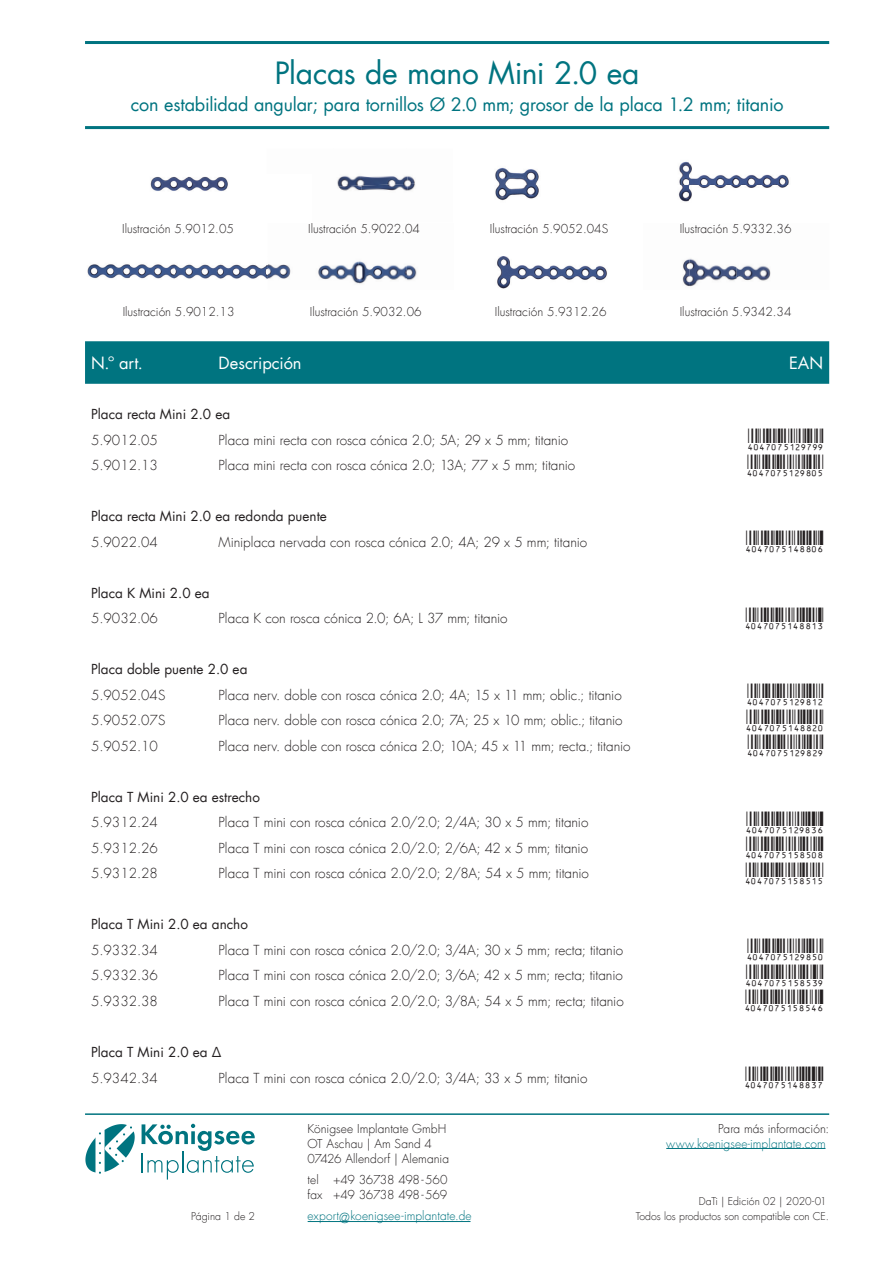
<style>
.page{position:relative;width:893px;height:1263px;background:#fff}
.page>*{position:absolute;margin:0;border:0;box-sizing:border-box;transform-origin:0 0}
.t1{font:30px "Futura Com";letter-spacing:-.01em;color:#007480}
.t2{font:18px "Futura Com";letter-spacing:-.01em;color:#007480}
.t3{font:16.5px "Futura Com";color:#fff}
.t4{font:300 13.5px "Futura Com";color:#231f20}
.t5{font:13.5px "Futura Com";color:#231f20}
.t6{font:300 12px/15px "Futura Com";color:#231f20}
.t7{font:300 12px "Futura Com";letter-spacing:.01em;color:#007480}
.t8{font:300 12px/15px "Futura Com";letter-spacing:-.02em;color:#231f20}
.t9{font:300 10.5px "Futura Com";color:#231f20}
.s1{font-size:13.5px}
</style>
<div class="page">
<hr style="left:85px;top:41px;width:744px;height:3px;background:#007480">
<hr style="left:85px;top:126px;width:744px;height:3px;background:#007480">
<hr style="left:85px;top:1113px;width:744px;height:2px;background:#007480">
<hr style="left:666px;top:1148px;width:159px;height:1px;background:#007480">
<hr style="left:141px;top:1152px;width:2px;height:20px;background:#007480">
<svg style="left:142px;top:1124px;width:113px;height:55px"></svg>
<svg style="left:85px;top:1124px;width:50px;height:50px"></svg>
<hr style="left:308px;top:1221px;width:162px;height:1px;background:#007480">
<div style="left:85px;top:341px;width:744px;height:43px;background:#007480"></div>
<img style="left:87px;top:264px;width:181px;height:15px">
<img style="left:268px;top:261px;width:149px;height:23px">
<img style="left:497px;top:256px;width:274px;height:33px">
<img style="left:495px;top:161px;width:294px;height:41px">
<img style="left:150px;top:176px;width:78px;height:15px">
<img style="left:337px;top:175px;width:69px;height:11px">
<img style="left:406px;top:176px;width:9px;height:6px">
<img style="left:338px;top:186px;width:23px;height:5px">
<img style="left:361px;top:184px;width:47px;height:7px">
<img style="left:408px;top:182px;width:8px;height:9px">
<h1 class="t1" style="left:275px;top:52px;width:366px">Placas de mano Mini 2.0 ea</h1>
<h2 class="t2" style="left:131px;top:92px;width:654px">con estabilidad angular; para tornillos Ø 2.0 mm; grosor de la placa 1.2 mm; titanio</h2>
<p class="t6" style="left:122px;top:221px;width:113px">Ilustración 5.9012.05</p>
<p class="t6" style="left:308px;top:221px;width:113px">Ilustración 5.9022.04</p>
<p class="t6" style="left:490px;top:221px;width:120px">Ilustración 5.9052.04S</p>
<p class="t6" style="left:680px;top:221px;width:113px">Ilustración 5.9332.36</p>
<p class="t6" style="left:123px;top:305px;width:113px">Ilustración 5.9012.13</p>
<p class="t6" style="left:310px;top:305px;width:113px">Ilustración 5.9032.06</p>
<p class="t6" style="left:495px;top:305px;width:113px">Ilustración 5.9312.26</p>
<p class="t6" style="left:680px;top:305px;width:113px">Ilustración 5.9342.34</p>
<p class="t3" style="left:91px;top:352px;width:53px">N.º art.</p>
<p class="t3" style="left:219px;top:352px;width:85px">Descripción</p>
<p class="t3" style="left:789px;top:352px;width:36px">EAN</p>
<p class="t5" style="left:91px;top:405px;width:141px">Placa recta Mini 2.0 ea</p>
<p class="t4" style="left:91px;top:431px;width:68px">5.9012.05</p>
<p class="t4" style="left:219px;top:431px;width:351px">Placa mini recta con rosca cónica 2.0; 5A; 29 x 5 mm; titanio</p>
<p class="t4" style="left:91px;top:456px;width:68px">5.9012.13</p>
<p class="t4" style="left:219px;top:456px;width:358px">Placa mini recta con rosca cónica 2.0; 13A; 77 x 5 mm; titanio</p>
<p class="t5" style="left:91px;top:507px;width:237px">Placa recta Mini 2.0 ea redonda puente</p>
<p class="t4" style="left:91px;top:533px;width:68px">5.9022.04</p>
<p class="t4" style="left:219px;top:533px;width:370px">Miniplaca nervada con rosca cónica 2.0; 4A; 29 x 5 mm; titanio</p>
<p class="t5" style="left:91px;top:583px;width:120px">Placa K Mini 2.0 ea</p>
<p class="t4" style="left:91px;top:609px;width:68px">5.9032.06</p>
<p class="t4" style="left:219px;top:609px;width:290px">Placa K con rosca cónica 2.0; 6A; L 37 mm; titanio</p>
<p class="t5" style="left:91px;top:660px;width:158px">Placa doble puente 2.0 ea</p>
<p class="t4" style="left:91px;top:686px;width:76px">5.9052.04S</p>
<p class="t4" style="left:219px;top:686px;width:405px">Placa nerv. doble con rosca cónica 2.0; 4A; 15 x 11 mm; oblic.; titanio</p>
<p class="t4" style="left:91px;top:711px;width:76px">5.9052.07S</p>
<p class="t4" style="left:219px;top:711px;width:405px">Placa nerv. doble con rosca cónica 2.0; 7A; 25 x 10 mm; oblic.; titanio</p>
<p class="t4" style="left:91px;top:737px;width:68px">5.9052.10</p>
<p class="t4" style="left:219px;top:737px;width:413px">Placa nerv. doble con rosca cónica 2.0; 10A; 45 x 11 mm; recta.; titanio</p>
<p class="t5" style="left:91px;top:788px;width:170px">Placa T Mini 2.0 ea estrecho</p>
<p class="t4" style="left:91px;top:814px;width:68px">5.9312.24</p>
<p class="t4" style="left:219px;top:814px;width:371px">Placa T mini con rosca cónica 2.0/2.0; 2/4A; 30 x 5 mm; titanio</p>
<p class="t4" style="left:91px;top:839px;width:68px">5.9312.26</p>
<p class="t4" style="left:219px;top:839px;width:371px">Placa T mini con rosca cónica 2.0/2.0; 2/6A; 42 x 5 mm; titanio</p>
<p class="t4" style="left:91px;top:865px;width:68px">5.9312.28</p>
<p class="t4" style="left:219px;top:865px;width:372px">Placa T mini con rosca cónica 2.0/2.0; 2/8A; 54 x 5 mm; titanio</p>
<p class="t5" style="left:91px;top:915px;width:158px">Placa T Mini 2.0 ea ancho</p>
<p class="t4" style="left:91px;top:941px;width:68px">5.9332.34</p>
<p class="t4" style="left:219px;top:941px;width:406px">Placa T mini con rosca cónica 2.0/2.0; 3/4A; 30 x 5 mm; recta; titanio</p>
<p class="t4" style="left:91px;top:967px;width:68px">5.9332.36</p>
<p class="t4" style="left:219px;top:967px;width:406px">Placa T mini con rosca cónica 2.0/2.0; 3/6A; 42 x 5 mm; recta; titanio</p>
<p class="t4" style="left:91px;top:992px;width:68px">5.9332.38</p>
<p class="t4" style="left:219px;top:992px;width:407px">Placa T mini con rosca cónica 2.0/2.0; 3/8A; 54 x 5 mm; recta; titanio</p>
<p class="t5" style="left:91px;top:1043px;width:132px">Placa T Mini 2.0 ea ∆</p>
<p class="t4" style="left:91px;top:1069px;width:68px">5.9342.34</p>
<p class="t4" style="left:219px;top:1069px;width:370px">Placa T mini con rosca cónica 2.0/2.0; 3/4A; 33 x 5 mm; titanio</p>
<p class="t6" style="left:718px;top:1121px;width:112px">Para más información:</p>
<p class="t7" style="left:666px;top:1135px;width:161px">www.koenigsee-implantate.com</p>
<p class="t6" style="left:308px;top:1121px;width:143px">Königsee Implantate GmbH<br>OT Aschau | Am Sand 4<br>07426 Allendorf | Alemania</p>
<p class="t8" style="left:308px;top:1172px;width:142px">tel +49 36738 498 - 560 fax +49 36738 498 - 569</p>
<p class="t7" style="left:308px;top:1208px;width:166px">export<span class="s1">@</span>koenigsee-implantate.de</p>
<p class="t9" style="left:699px;top:1195px;width:129px">DaTi | Edición 02 | 2020-01</p>
<p class="t9" style="left:191px;top:1210px;width:65px">Página 1 de 2</p>
<p class="t9" style="left:636px;top:1210px;width:195px">Todos los productos son compatible con CE.</p>
</div>
